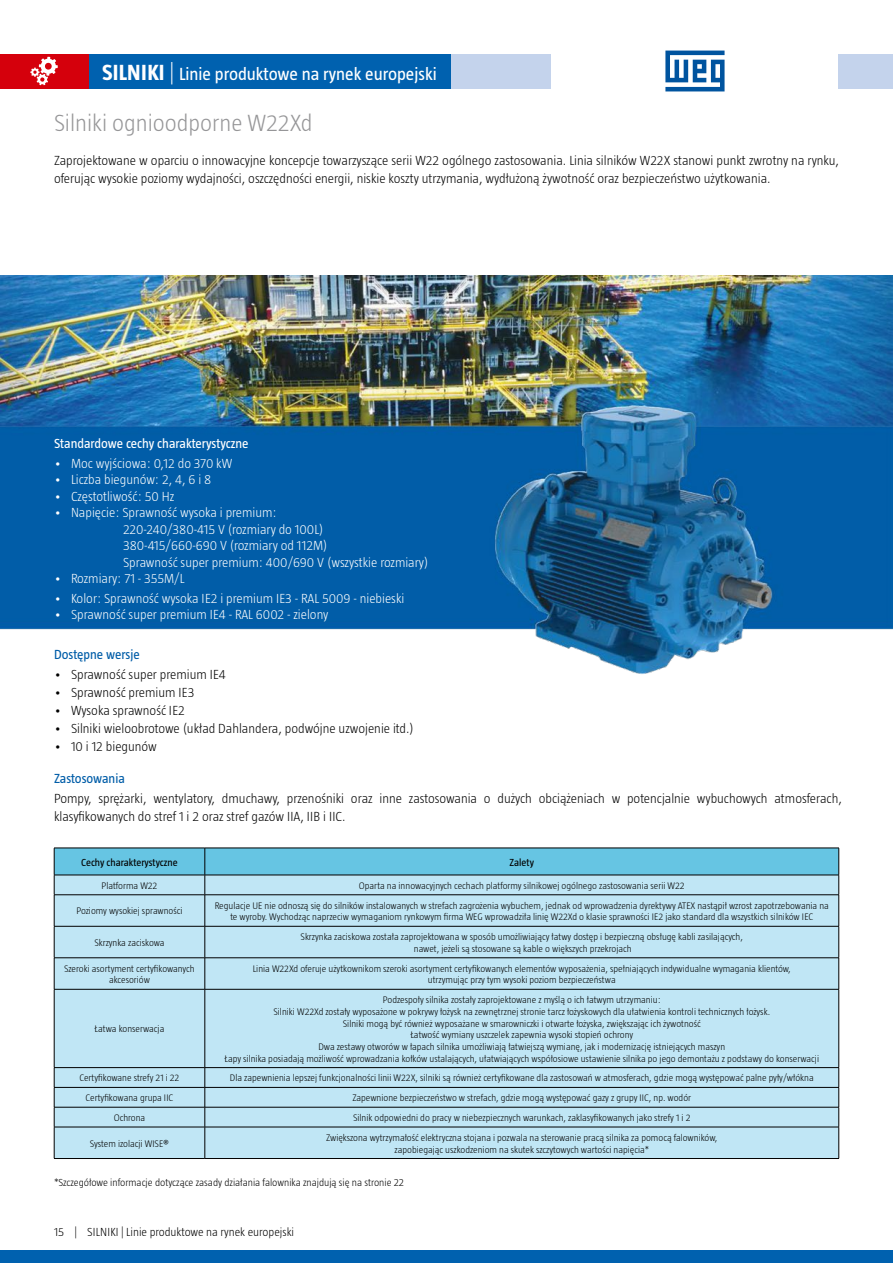
<style>
.page{position:relative;width:893px;height:1263px;background:#fff}
.page>*{position:absolute;margin:0;border:0;box-sizing:border-box;transform-origin:0 0}
.t1{font:300 24px "Taz";color:#969698}
.t2{font:18px "Taz";color:#fff}
.t3{font:300 13.5px/18px "Taz";color:#000}
.t4{font:300 13.5px/16.5px "Taz";color:#fff}
.t5{font:13.5px "Taz";color:#fff}
.t6{font:13.5px "Taz";color:#005da8}
.t7{font:300 12px "Taz";color:#000}
.t8{font:300 10.5px "Taz";color:#000}
.t9{font:10.5px "Taz";color:#000}
.t10{font:300 9.75px/11.7px "Taz";color:#000;text-align:center}
.s1{font-weight:700;font-size:22.5px}
.s2{font-weight:300;font-size:22.5px}
</style>
<div class="page">
<div style="left:0;top:1250px;width:893px;height:13px;background:#0061af"></div>
<img style="left:0;top:275px;width:893px;height:626px">
<div style="left:318px;top:54px;width:233px;height:34px;background:#c4d3ec"></div>
<div style="left:54px;top:54px;width:397px;height:34px;background:#0061af"></div>
<div style="left:0;top:54px;width:88px;height:34px;background:#d5000c"></div>
<div style="left:839px;top:54px;width:54px;height:34px;background:#c4d3ec"></div>
<svg style="left:665px;top:51px;width:59px;height:40px"></svg>
<div style="left:55px;top:895px;width:783px;height:263px;background:#c0e6f5"></div>
<svg style="left:54px;top:848px;width:785px;height:46px;background:#86cbe2"></svg>
<hr style="left:54px;top:894px;width:151px;height:1px;background:#000">
<hr style="left:54px;top:895px;width:1px;height:31px;background:#000">
<hr style="left:205px;top:894px;width:634px;height:1px;background:#000">
<hr style="left:205px;top:895px;width:1px;height:31px;background:#000">
<hr style="left:838px;top:895px;width:1px;height:31px;background:#000">
<hr style="left:54px;top:926px;width:151px;height:1px;background:#000">
<hr style="left:54px;top:926px;width:1px;height:31px;background:#000">
<hr style="left:205px;top:926px;width:634px;height:1px;background:#000">
<hr style="left:205px;top:926px;width:1px;height:31px;background:#000">
<hr style="left:838px;top:926px;width:1px;height:31px;background:#000">
<hr style="left:54px;top:957px;width:151px;height:1px;background:#000">
<hr style="left:54px;top:958px;width:1px;height:31px;background:#000">
<hr style="left:205px;top:957px;width:634px;height:1px;background:#000">
<hr style="left:205px;top:958px;width:1px;height:31px;background:#000">
<hr style="left:838px;top:958px;width:1px;height:31px;background:#000">
<hr style="left:54px;top:989px;width:151px;height:1px;background:#000">
<hr style="left:54px;top:989px;width:1px;height:78px;background:#000">
<hr style="left:205px;top:989px;width:634px;height:1px;background:#000">
<hr style="left:205px;top:989px;width:1px;height:78px;background:#000">
<hr style="left:838px;top:989px;width:1px;height:78px;background:#000">
<hr style="left:54px;top:1067px;width:151px;height:1px;background:#000">
<hr style="left:205px;top:1067px;width:634px;height:1px;background:#000">
<hr style="left:54px;top:1087px;width:151px;height:1px;background:#000">
<hr style="left:205px;top:1087px;width:634px;height:1px;background:#000">
<hr style="left:54px;top:1107px;width:151px;height:1px;background:#000">
<svg style="left:54px;top:1068px;width:1px;height:59px"></svg>
<hr style="left:205px;top:1107px;width:634px;height:1px;background:#000">
<svg style="left:205px;top:1068px;width:1px;height:59px"></svg>
<svg style="left:838px;top:1068px;width:1px;height:59px"></svg>
<hr style="left:54px;top:1127px;width:151px;height:1px;background:#000">
<hr style="left:54px;top:1127px;width:1px;height:31px;background:#000">
<hr style="left:205px;top:1127px;width:634px;height:1px;background:#000">
<hr style="left:205px;top:1127px;width:1px;height:31px;background:#000">
<hr style="left:838px;top:1127px;width:1px;height:31px;background:#000">
<hr style="left:54px;top:1158px;width:151px;height:1px;background:#000">
<hr style="left:205px;top:1158px;width:634px;height:1px;background:#000">
<svg style="left:30px;top:57px;width:28px;height:28px"></svg>
<h2 class="t2" style="left:102px;top:64px;width:336px"><span class="s1">SILNIKI</span> <span class="s2">|</span> Linie produktowe na rynek europejski</h2>
<h1 class="t1" style="left:54px;top:109px;width:260px">Silniki ognioodporne W22Xd</h1>
<p class="t3" style="left:54px;top:151px;width:786px">Zaprojektowane w oparciu o innowacyjne koncepcje towarzyszące serii W22 ogólnego zastosowania. Linia silników W22X stanowi punkt zwrotny na rynku, oferując wysokie poziomy wydajności, oszczędności energii, niskie koszty utrzymania, wydłużoną żywotność oraz bezpieczeństwo użytkowania.</p>
<h3 class="t5" style="left:54px;top:436px;width:196px">Standardowe cechy charakterystyczne</h3>
<h3 class="t4" style="left:54px;top:455px;width:180px">• Moc wyjściowa: 0,12 do 370 kW</h3>
<h3 class="t4" style="left:54px;top:471px;width:159px">• Liczba biegunów: 2, 4, 6 i 8</h3>
<h3 class="t4" style="left:54px;top:488px;width:122px">• Częstotliwość: 50 Hz</h3>
<h3 class="t4" style="left:123px;top:504px;width:307px;text-indent:-69px">• Napięcie: Sprawność wysoka i premium:<br>220-240/380-415 V (rozmiary do 100L)<br>380-415/660-690 V (rozmiary od 112M)<br>Sprawność super premium: 400/690 V (wszystkie rozmiary)</h3>
<h3 class="t4" style="left:54px;top:570px;width:132px">• Rozmiary: 71 - 355M/L</h3>
<h3 class="t4" style="left:54px;top:589px;width:352px">• Kolor: Sprawność wysoka IE2 i premium IE3 - RAL 5009 - niebieski</h3>
<h3 class="t4" style="left:54px;top:606px;width:276px">• Sprawność super premium IE4 - RAL 6002 - zielony</h3>
<h3 class="t6" style="left:54px;top:647px;width:87px">Dostępne wersje</h3>
<h3 class="t3" style="left:54px;top:665px;width:173px">• Sprawność super premium IE4</h3>
<h3 class="t3" style="left:54px;top:683px;width:142px">• Sprawność premium IE3</h3>
<h3 class="t3" style="left:54px;top:701px;width:132px">• Wysoka sprawność IE2</h3>
<h3 class="t3" style="left:54px;top:719px;width:361px">• Silniki wieloobrotowe (układ Dahlandera, podwójne uzwojenie itd.)</h3>
<h3 class="t3" style="left:54px;top:737px;width:104px">• 10 i 12 biegunów</h3>
<h3 class="t6" style="left:54px;top:771px;width:72px">Zastosowania</h3>
<h3 class="t3" style="left:54px;top:789px;width:789px">Pompy, sprężarki, wentylatory, dmuchawy, przenośniki oraz inne zastosowania o dużych obciążeniach w potencjalnie wybuchowych atmosferach, klasyfikowanych do stref 1 i 2 oraz stref gazów IIA, IIB i IIC.</h3>
<p class="t9" style="left:81px;top:856px;width:98px">Cechy charakterystyczne</p>
<p class="t9" style="left:510px;top:856px;width:26px">Zalety</p>
<p class="t10" style="left:102px;top:879px;width:57px">Platforma W22</p>
<p class="t10" style="left:359px;top:879px;width:327px">Oparta na innowacyjnych cechach platformy silnikowej ogólnego zastosowania serii W22</p>
<p class="t10" style="left:76px;top:905px;width:108px">Poziomy wysokiej sprawności</p>
<p class="t10" style="left:215px;top:899px;width:616px">Regulacje UE nie odnoszą się do silników instalowanych w strefach zagrożenia wybuchem, jednak od wprowadzenia dyrektywy ATEX nastąpił wzrost zapotrzebowania na te wyroby. Wychodząc naprzeciw wymaganiom rynkowym firma WEG wprowadziła linię W22Xd o klasie sprawności IE2 jako standard dla wszystkich silników IEC</p>
<p class="t10" style="left:94px;top:937px;width:72px">Skrzynka zaciskowa</p>
<p class="t10" style="left:301px;top:931px;width:444px">Skrzynka zaciskowa została zaprojektowana w sposób umożliwiający łatwy dostęp i bezpieczną obsługę kabli zasilających, nawet, jeżeli są stosowane są kable o większych przekrojach</p>
<p class="t10" style="left:64px;top:962px;width:132px">Szeroki asortyment certyfikowanych akcesoriów</p>
<p class="t10" style="left:253px;top:962px;width:539px">Linia W22Xd oferuje użytkownikom szeroki asortyment certyfikowanych elementów wyposażenia, spełniających indywidualne wymagania klientów, utrzymując przy tym wysoki poziom bezpieczeństwa</p>
<p class="t10" style="left:95px;top:1023px;width:71px">Łatwa konserwacja</p>
<p class="t10" style="left:224px;top:994px;width:596px">Podzespoły silnika zostały zaprojektowane z myślą o ich łatwym utrzymaniu:<br>Silniki W22Xd zostały wyposażone w pokrywy łożysk na zewnętrznej stronie tarcz łożyskowych dla ułatwienia kontroli technicznych łożysk.<br>Silniki mogą być również wyposażane w smarowniczki i otwarte łożyska, zwiększając ich żywotność<br>Łatwość wymiany uszczelek zapewnia wysoki stopień ochrony<br>Dwa zestawy otworów w łapach silnika umożliwiają łatwiejszą wymianę, jak i modernizację istniejących maszyn<br>Łapy silnika posiadają możliwość wprowadzania kołków ustalających, ułatwiających współosiowe ustawienie silnika po jego demontażu z podstawy do konserwacji</p>
<p class="t10" style="left:79px;top:1072px;width:101px">Certyfikowane strefy 21 i 22</p>
<p class="t10" style="left:230px;top:1072px;width:585px">Dla zapewnienia lepszej funkcjonalności linii W22X, silniki są również certyfikowane dla zastosowań w atmosferach, gdzie mogą występować palne pyły/włókna</p>
<p class="t10" style="left:86px;top:1092px;width:89px">Certyfikowana grupa IIC</p>
<p class="t10" style="left:352px;top:1092px;width:340px">Zapewnione bezpieczeństwo w strefach, gdzie mogą występować gazy z grupy IIC, np. wodór</p>
<p class="t10" style="left:114px;top:1112px;width:33px">Ochrona</p>
<p class="t10" style="left:353px;top:1112px;width:339px">Silnik odpowiedni do pracy w niebezpiecznych warunkach, zaklasyfikowanych jako strefy 1 i 2</p>
<p class="t10" style="left:90px;top:1137px;width:80px">System izolacji WISE®</p>
<p class="t10" style="left:326px;top:1131px;width:393px">Zwiększona wytrzymałość elektryczna stojana i pozwala na sterowanie pracą silnika za pomocą falowników, zapobiegając uszkodzeniom na skutek szczytowych wartości napięcia*</p>
<p class="t8" style="left:54px;top:1176px;width:352px">*Szczegółowe informacje dotyczące zasady działania falownika znajdują się na stronie 22</p>
<p class="t7" style="left:54px;top:1225px;width:242px">15 | SILNIKI | Linie produktowe na rynek europejski</p>
</div>
